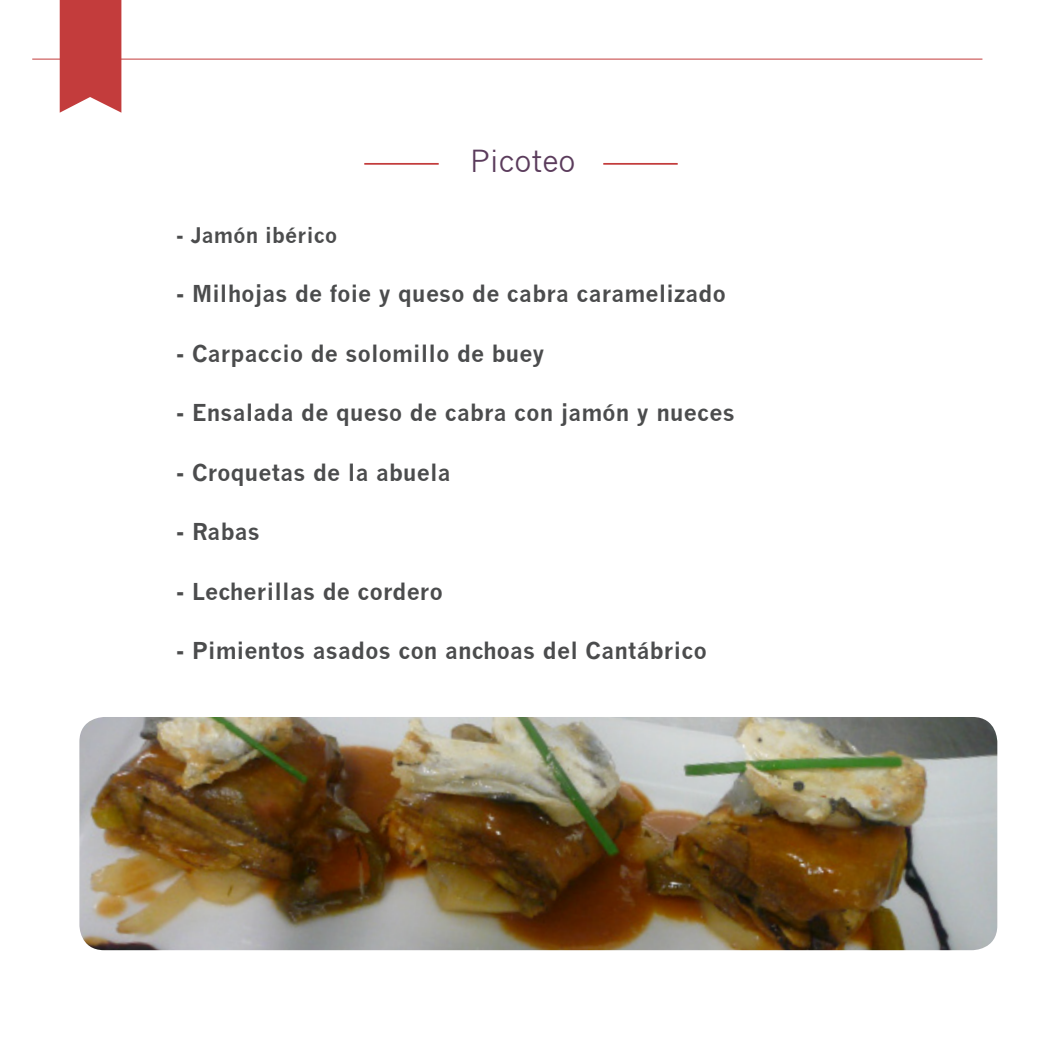
<style>
.page{position:relative;width:1042px;height:1042px;background:#fff}
.page>*{position:absolute;margin:0;border:0;box-sizing:border-box;transform-origin:0 0}
.t1{font:29.75px "News Gothic";color:#5b3c5c}
.t2{font:700 22.75px "News Gothic";letter-spacing:.01em;color:#4b4c4d}
.t3{font:700 21px "News Gothic";letter-spacing:.01em;color:#4b4c4d}
</style>
<div class="page">
<hr style="left:32px;top:59px;width:950px;height:1px;background:#c33c3c">
<svg style="left:60px;top:0;width:61px;height:113px"></svg>
<hr style="left:364px;top:163px;width:75px;height:2px;background:#c33c3c">
<hr style="left:603px;top:163px;width:75px;height:2px;background:#c33c3c">
<img style="left:79px;top:717px;width:918px;height:233px">
<p class="t3" style="left:176px;top:222px;width:162px">- Jamón ibérico</p>
<h1 class="t1" style="left:470px;top:144px;width:107px">Picoteo</h1>
<p class="t2" style="left:176px;top:280px;width:551px">- Milhojas de foie y queso de cabra caramelizado</p>
<p class="t2" style="left:176px;top:340px;width:370px">- Carpaccio de solomillo de buey</p>
<p class="t2" style="left:176px;top:399px;width:560px">- Ensalada de queso de cabra con jamón y nueces</p>
<p class="t2" style="left:176px;top:458px;width:276px">- Croquetas de la abuela</p>
<p class="t2" style="left:176px;top:518px;width:85px">- Rabas</p>
<p class="t2" style="left:176px;top:577px;width:268px">- Lecherillas de cordero</p>
<p class="t2" style="left:176px;top:637px;width:532px">- Pimientos asados con anchoas del Cantábrico</p>
</div>
